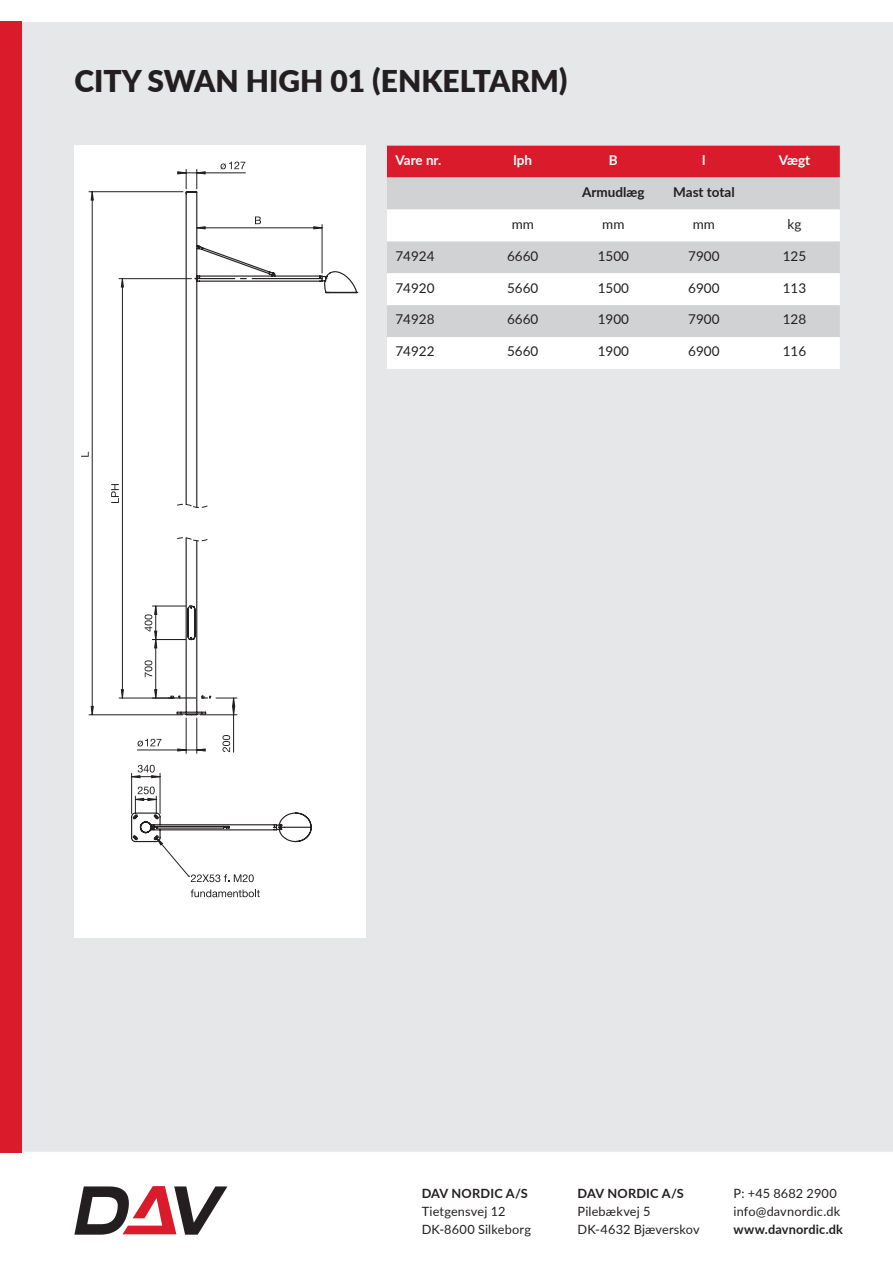
<style>
.page{position:relative;width:893px;height:1263px;background:#fff}
.page>*{position:absolute;margin:0;border:0;box-sizing:border-box;transform-origin:0 0}
.Ov{font:900 30px "Lato";color:#231f20}
.Tabel{font:13.5px "Lato";color:#231f20}
.Tabel-2{font:700 13.5px "Lato";color:#231f20}
.Tabel_ov{font:700 13.5px "Lato";color:#fff}
.t1{font:12.75px/18px "Lato";letter-spacing:.01em;color:#231f20}
.t2{font:700 12.75px "Lato";letter-spacing:.015em;color:#231f20}
</style>
<div class="page">
<div style="left:21px;top:21px;width:872px;height:1131px;background:#e6e7e9"></div>
<div style="left:0;top:21px;width:21px;height:1131px;background:#da1b2b"></div>
<svg style="left:74px;top:1186px;width:153px;height:49px"></svg>
<div style="left:74px;top:146px;width:292px;height:792px;background:#fff"></div>
<svg style="left:138px;top:739px;width:23px;height:7px"></svg>
<svg style="left:222px;top:735px;width:8px;height:17px"></svg>
<svg style="left:191px;top:889px;width:69px;height:8px"></svg>
<hr style="left:131px;top:773px;width:1px;height:40px;background:#231f20">
<hr style="left:160px;top:773px;width:1px;height:40px;background:#231f20">
<hr style="left:233px;top:715px;width:1px;height:37px;background:#231f20">
<hr style="left:186px;top:718px;width:1px;height:35px;background:#231f20">
<hr style="left:196px;top:718px;width:1px;height:35px;background:#231f20">
<hr style="left:137px;top:749px;width:49px;height:1px;background:#231f20">
<svg style="left:131px;top:765px;width:30px;height:14px"></svg>
<svg style="left:81px;top:162px;width:165px;height:554px"></svg>
<svg style="left:177px;top:748px;width:29px;height:4px"></svg>
<svg style="left:176px;top:191px;width:182px;height:525px"></svg>
<svg style="left:131px;top:786px;width:181px;height:96px"></svg>
<div style="left:387px;top:146px;width:453px;height:32px;background:#da1b2b"></div>
<div style="left:387px;top:178px;width:453px;height:31px;background:#d1d2d4"></div>
<svg style="left:387px;top:209px;width:453px;height:160px"></svg>
<p class="Ov" style="left:74px;top:59px;width:495px">CITY SWAN HIGH 01 (ENKELTARM)</p>
<p class="Tabel_ov" style="left:395px;top:150px;width:47px">Vare nr.</p>
<p class="Tabel_ov" style="left:513px;top:150px;width:20px">lph</p>
<p class="Tabel_ov" style="left:609px;top:150px;width:10px">B</p>
<p class="Tabel_ov" style="left:702px;top:150px;width:5px">l</p>
<p class="Tabel_ov" style="left:779px;top:150px;width:33px">Vægt</p>
<p class="Tabel-2" style="left:582px;top:182px;width:64px">Armudlæg</p>
<p class="Tabel-2" style="left:673px;top:182px;width:63px">Mast total</p>
<p class="Tabel" style="left:512px;top:214px;width:24px">mm</p>
<p class="Tabel" style="left:602px;top:214px;width:24px">mm</p>
<p class="Tabel" style="left:693px;top:214px;width:24px">mm</p>
<p class="Tabel" style="left:788px;top:214px;width:15px">kg</p>
<p class="Tabel" style="left:395px;top:246px;width:41px">74924</p>
<p class="Tabel" style="left:507px;top:246px;width:33px">6660</p>
<p class="Tabel" style="left:598px;top:246px;width:33px">1500</p>
<p class="Tabel" style="left:688px;top:246px;width:33px">7900</p>
<p class="Tabel" style="left:783px;top:246px;width:25px">125</p>
<p class="Tabel" style="left:395px;top:278px;width:41px">74920</p>
<p class="Tabel" style="left:507px;top:278px;width:33px">5660</p>
<p class="Tabel" style="left:598px;top:278px;width:33px">1500</p>
<p class="Tabel" style="left:688px;top:278px;width:33px">6900</p>
<p class="Tabel" style="left:783px;top:278px;width:25px">113</p>
<p class="Tabel" style="left:395px;top:310px;width:41px">74928</p>
<p class="Tabel" style="left:507px;top:310px;width:33px">6660</p>
<p class="Tabel" style="left:598px;top:310px;width:33px">1900</p>
<p class="Tabel" style="left:688px;top:310px;width:33px">7900</p>
<p class="Tabel" style="left:783px;top:310px;width:25px">128</p>
<p class="Tabel" style="left:395px;top:342px;width:41px">74922</p>
<p class="Tabel" style="left:507px;top:342px;width:33px">5660</p>
<p class="Tabel" style="left:598px;top:342px;width:33px">1900</p>
<p class="Tabel" style="left:688px;top:342px;width:33px">6900</p>
<p class="Tabel" style="left:783px;top:342px;width:25px">116</p>
<p class="t2" style="left:422px;top:1184px;width:108px">DAV NORDIC A/S</p>
<p class="t1" style="left:422px;top:1201px;width:111px">Tietgensvej 12<br>DK-8600 Silkeborg</p>
<p class="t2" style="left:578px;top:1184px;width:108px">DAV NORDIC A/S</p>
<p class="t1" style="left:578px;top:1201px;width:124px">Pilebækvej 5<br>DK-4632 Bjæverskov</p>
<p class="t1" style="left:733px;top:1183px;width:108px">P: +45 8682 2900 info@davnordic.dk</p>
<p class="t2" style="left:733px;top:1220px;width:111px">www.davnordic.dk</p>
</div>
